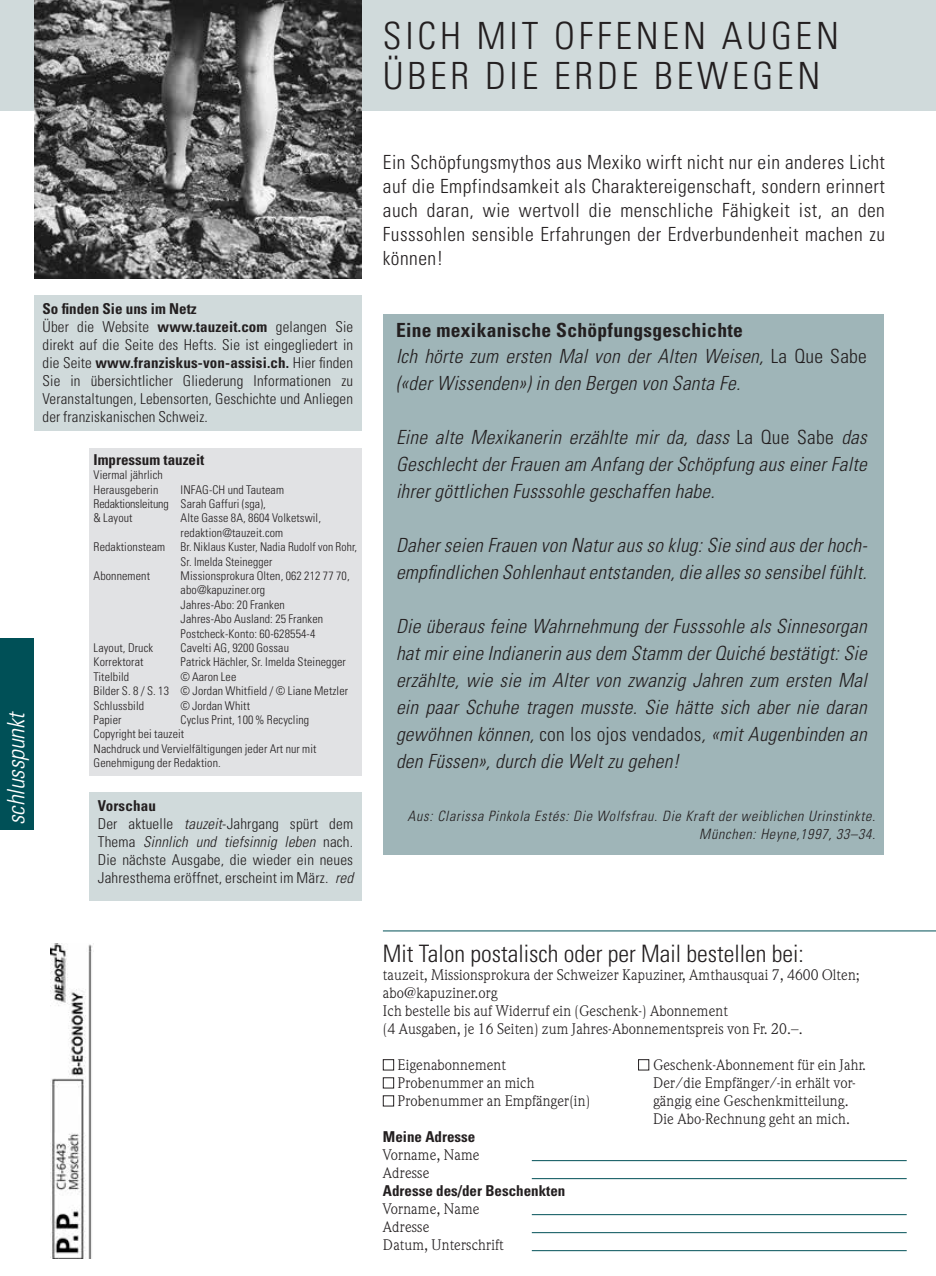
<style>
.page{position:relative;width:936px;height:1276px;background:#fff}
.page>*{position:absolute;margin:0;border:0;box-sizing:border-box;transform-origin:0 0}
.t1{font:300 condensed 37.5px/40.5px "Univers LT Std";letter-spacing:.1em;color:#231f20}
.t2{font:300 condensed 24px "Univers LT Std";color:#231f20}
.t3{font:italic 300 condensed 24px "Univers LT Std";color:#fff}
.t4{font:italic 300 condensed 19.5px/27px "Univers LT Std";letter-spacing:.015em;color:#231f20}
.t5{font:300 condensed 19.5px/24px "Univers LT Std";letter-spacing:.025em;color:#231f20;text-align:justify}
.t6{font:300 condensed 15px/18px "Univers LT Std";letter-spacing:.01em;color:#231f20}
.t7{font:15px/18px "Weidemann Std";letter-spacing:.01em;color:#231f20}
.t8{font:700 condensed 15px "Univers LT Std";color:#231f20}
.t9{font:italic 300 condensed 14.25px/18px "Univers LT Std";letter-spacing:.05em;color:#231f20;text-align:right}
.t10{font:300 condensed 12px/14.4px "Univers LT Std";letter-spacing:.01em;color:#231f20}
.s1{font-weight:700}
.s2{font-style:italic}
.s3{font-weight:700;font-style:normal}
.s4{font-style:normal}
</style>
<div class="page">
<img style="left:51px;top:943px;width:43px;height:315px">
<div style="left:0;top:638px;width:34px;height:191px;background:#005057"></div>
<hr style="left:383px;top:930px;width:552px;height:1px;background:#005057">
<div style="left:89px;top:448px;width:272px;height:327px;background:#e1e2e4"></div>
<div style="left:0;top:0;width:935px;height:111px;background:#d0dadb"></div>
<img style="left:34px;top:0;width:327px;height:278px">
<div style="left:34px;top:295px;width:327px;height:136px;background:#d0dadb"></div>
<hr style="left:531px;top:1160px;width:375px;height:1px;background:#005057">
<hr style="left:531px;top:1178px;width:375px;height:1px;background:#005057">
<hr style="left:531px;top:1214px;width:375px;height:1px;background:#005057">
<hr style="left:531px;top:1232px;width:375px;height:1px;background:#005057">
<hr style="left:531px;top:1250px;width:375px;height:1px;background:#005057">
<div style="left:383px;top:1059px;width:11px;height:11px;border:1px solid #231f20"></div>
<div style="left:638px;top:1059px;width:11px;height:11px;border:1px solid #231f20"></div>
<div style="left:383px;top:1077px;width:11px;height:11px;border:1px solid #231f20"></div>
<div style="left:383px;top:1095px;width:11px;height:11px;border:1px solid #231f20"></div>
<div style="left:89px;top:792px;width:272px;height:108px;background:#d0dadb"></div>
<div style="left:383px;top:314px;width:500px;height:540px;background:#9fb5b8"></div>
<h1 class="t1" style="left:383px;top:15px;width:457px">SICH MIT OFFENEN AUGEN<br>ÜBER DIE ERDE BEWEGEN</h1>
<h1 class="t1" style="left:383px;top:52px;width:414px">MATTLI ANTONIUSHAUS</h1>
<p class="t3" style="left:2px;top:825px;width:116px;rotate:-90deg">schlusspunkt</p>
<p class="t6" style="left:43px;top:300px;width:312px"><span class="s1">So finden Sie uns im Netz<br></span>Über die Website <span class="s1">www.tauzeit.com</span> gelangen Sie direkt auf die Seite des Hefts. Sie ist eingegliedert in die Seite <span class="s1">www.franziskus-von-assisi.ch.</span> Hier finden Sie in übersichtlicher Gliederung Informationen zu Veranstaltungen, Lebensorten, Geschichte und Anliegen der franziskanischen Schweiz.</p>
<p class="t8" style="left:94px;top:450px;width:112px">Impressum tauzeit</p>
<p class="t10" style="left:94px;top:468px;width:71px">Viermal jährlich<br>Herausgeberin</p>
<p class="t10" style="left:94px;top:482px;width:192px;text-indent:87px">INFAG-CH und Tauteam<br>Redaktionsleitung Sarah Gaffuri (sga),<br>&amp; Layout</p>
<p class="t10" style="left:181px;top:511px;width:142px">Alte Gasse 8A, 8604 Volketswil, redaktion@tauzeit.com</p>
<p class="t10" style="left:94px;top:540px;width:73px">Redaktionsteam</p>
<p class="t10" style="left:181px;top:540px;width:178px">Br.Niklaus Kuster, Nadia Rudolf von Rohr,<br>Sr. Imelda Steinegger</p>
<p class="t10" style="left:94px;top:568px;width:58px">Abonnement</p>
<p class="t10" style="left:181px;top:568px;width:170px">Missionsprokura Olten, 062 212 77 70, abo@kapuziner.org<br>Jahres-Abo: 20 Franken<br>Jahres-Abo Ausland: 25 Franken<br>Postcheck-Konto: 60-628554-4</p>
<p class="t10" style="left:94px;top:640px;width:61px">Layout, Druck</p>
<p class="t10" style="left:181px;top:640px;width:110px">Cavelti AG, 9200 Gossau</p>
<p class="t10" style="left:94px;top:655px;width:51px">Korrektorat</p>
<p class="t10" style="left:181px;top:655px;width:167px">Patrick Hächler, Sr. Imelda Steinegger</p>
<p class="t10" style="left:94px;top:669px;width:37px">Titelbild</p>
<p class="t10" style="left:94px;top:669px;width:256px;text-indent:87px">© Aaron Lee<br>Bilder S. 8 / S. 13 © Jordan Whitfield / © Liane Metzler<br>Schlussbild</p>
<p class="t10" style="left:181px;top:698px;width:71px">© Jordan Whitt</p>
<p class="t10" style="left:94px;top:712px;width:224px;text-indent:87px">Cyclus Print, 100% Recycling Copyright bei tauzeit<br>Nachdruck und Vervielfältigungen jeder Art nur mit Genehmigung der Redaktion.</p>
<p class="t10" style="left:94px;top:712px;width:29px">Papier</p>
<p class="t6" style="left:98px;top:797px;width:261px"><span class="s1">Vorschau<br></span>Der aktuelle <span class="s2">tauzeit</span>-Jahrgang spürt dem T h e m a <span class="s2">Sinnlich und tiefsinnig leben</span> n a c h .<br>Die nächste Ausgabe, die wieder ein neues Jahresthema eröffnet, erscheint im März. <span class="s2">red</span></p>
<p class="t5" style="left:383px;top:150px;width:503px">Ein Schöpfungsmythos aus Mexiko wirft nicht nur ein anderes Licht auf die Empfindsamkeit als Charaktereigenschaft, sondern erinnert auch daran, wie wertvoll die menschliche Fähigkeit ist, an den Fusssohlen sensible Erfahrungen der Erdverbundenheit machen zu können!</p>
<p class="t4" style="left:396px;top:317px;width:472px;line-height:26.2px"><span class="s3">Eine mexikanische Schöpfungsgeschichte<br></span>Ich hörte zum ersten Mal von der Alten Weisen, <span class="s4">La Que Sabe </span>(«der Wissenden») in den Bergen von Santa Fe.</p>
<p class="t4" style="left:396px;top:423px;width:472px;text-align:justify">Eine alte Mexikanerin erzählte mir da, dass <span class="s4">La Que Sabe</span> das Geschlecht der Frauen am Anfang der Schöpfung aus einer Falte ihrer göttlichen Fusssohle geschaffen habe.</p>
<p class="t4" style="left:396px;top:531px;width:473px">Daher seien Frauen von Natur aus so klug: Sie sind aus der hoch&shy;empfindlichen Sohlenhaut entstanden, die alles so sensibel fühlt.</p>
<p class="t4" style="left:396px;top:612px;width:472px;text-align:justify">Die überaus feine Wahrnehmung der Fusssohle als Sinnesorgan hat mir eine Indianerin aus dem Stamm der Quiché bestätigt: Sie erzählte, wie sie im Alter von zwanzig Jahren zum ersten Mal ein paar Schuhe tragen musste. Sie hätte sich aber nie daran gewöhnen können, <span class="s4">con los ojos vendados</span>, «mit Augenbinden an den Füssen», durch die Welt zu gehen!</p>
<p class="t9" style="left:407px;top:807px;width:469px">Aus: Clarissa Pinkola Estés: Die Wolfsfrau. Die Kraft der weiblichen Urinstinkte.<br>München: Heyne,1997, 33–34.</p>
<p class="t2" style="left:383px;top:939px;width:422px">Mit Talon postalisch oder per Mail bestellen bei:</p>
<p class="t7" style="left:383px;top:966px;width:478px">tauzeit, Missionsprokura der Schweizer Kapuziner, Amthausquai 7, 4600 Olten; abo@kapuziner.org<br>Ich bestelle bis auf Widerruf ein (Geschenk-) Abonnement<br>(4 Ausgaben, je 16 Seiten) zum Jahres-Abonnementspreis von Fr. 20.–.</p>
<p class="t7" style="left:397px;top:1056px;width:110px">Eigenabonnement</p>
<p class="t7" style="left:653px;top:1056px;width:214px">Geschenk-Abonnement für ein Jahr.</p>
<p class="t7" style="left:397px;top:1074px;width:139px">Probenummer an mich</p>
<p class="t7" style="left:653px;top:1074px;width:204px">Der/die Empfänger/-in erhält vor-</p>
<p class="t7" style="left:397px;top:1092px;width:194px">Probenummer an Empfänger(in)</p>
<p class="t7" style="left:653px;top:1092px;width:198px">gängig eine Geschenkmitteilung.<br>Die Abo-Rechnung geht an mich.</p>
<p class="t8" style="left:383px;top:1128px;width:94px">Meine Adresse</p>
<p class="t7" style="left:383px;top:1146px;width:98px">Vorname, Name<br>Adresse</p>
<p class="t8" style="left:383px;top:1182px;width:184px">Adresse des/der Beschenkten</p>
<p class="t7" style="left:383px;top:1200px;width:122px">Vorname, Name<br>Adresse<br>Datum, Unterschrift</p>
</div>
